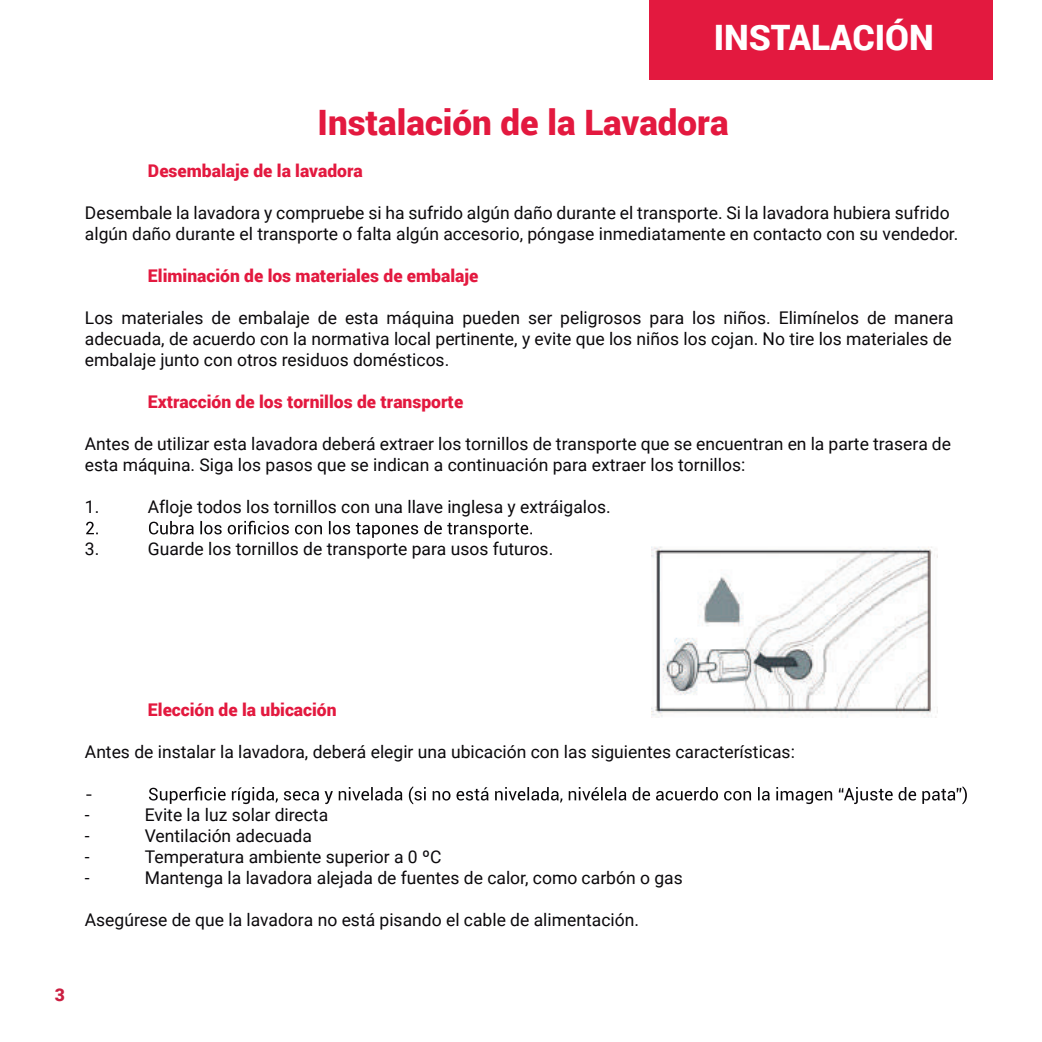
<style>
.page{position:relative;width:1042px;height:1042px;background:#fff}
.page>*{position:absolute;margin:0;border:0;box-sizing:border-box;transform-origin:0 0}
.t1{font:900 35px "Roboto";color:#e3193f}
.t2{font:900 35px "Roboto";color:#fff}
.t3{font:17.5px/21px "Roboto";color:#0b090c}
.t4{font:900 17.5px "Roboto";color:#e3193f}
.t5{font:900 17.5px "Roboto";color:#cb1e41}
</style>
<div class="page">
<svg style="left:86px;top:521px;width:446px;height:17px"></svg>
<svg style="left:86px;top:786px;width:881px;height:18px"></svg>
<img style="left:651px;top:546px;width:285px;height:171px">
<div style="left:650px;top:0;width:343px;height:80px;background:#e3193f"></div>
<h1 class="t2" style="left:714px;top:13px;width:222px">INSTALACIÓN</h1>
<h1 class="t1" style="left:318px;top:98px;width:413px">Instalación de la Lavadora</h1>
<p class="t4" style="left:148px;top:159px;width:216px">Desembalaje de la lavadora</p>
<p class="t3" style="left:85px;top:202px;width:875px">Desembale la lavadora y compruebe si ha sufrido algún daño durante el transporte. Si la lavadora hubiera sufrido algún daño durante el transporte o falta algún accesorio, póngase inmediatamente en contacto con su vendedor.</p>
<p class="t4" style="left:148px;top:264px;width:332px">Eliminación de los materiales de embalaje</p>
<p class="t3" style="left:85px;top:307px;width:870px;text-align:justify">Los materiales de embalaje de esta máquina pueden ser peligrosos para los niños. Elimínelos de manera adecuada, de acuerdo con la normativa local pertinente, y evite que los niños los cojan. No tire los materiales de embalaje junto con otros residuos domésticos.</p>
<p class="t4" style="left:148px;top:390px;width:317px">Extracción de los tornillos de transporte</p>
<p class="t3" style="left:85px;top:433px;width:868px">Antes de utilizar esta lavadora deberá extraer los tornillos de transporte que se encuentran en la parte trasera de esta máquina. Siga los pasos que se indican a continuación para extraer los tornillos:</p>
<p class="t3" style="left:85px;top:496px;width:16px">1.</p>
<p class="t3" style="left:148px;top:496px;width:464px">Afloje todos los tornillos con una llave inglesa y extráigalos.</p>
<p class="t3" style="left:85px;top:538px;width:16px">3.</p>
<p class="t3" style="left:148px;top:538px;width:407px">Guarde los tornillos de transporte para usos futuros.</p>
<p class="t4" style="left:148px;top:698px;width:190px">Elección de la ubicación</p>
<p class="t3" style="left:85px;top:741px;width:711px">Antes de instalar la lavadora, deberá elegir una ubicación con las siguientes características:</p>
<p class="t3" style="left:85px;top:804px;width:6px">-</p>
<p class="t3" style="left:145px;top:804px;width:185px">Evite la luz solar directa</p>
<p class="t3" style="left:85px;top:825px;width:6px">-</p>
<p class="t3" style="left:145px;top:825px;width:169px">Ventilación adecuada</p>
<p class="t3" style="left:85px;top:846px;width:6px">-</p>
<p class="t3" style="left:145px;top:846px;width:298px">Temperatura ambiente superior a 0 ºC</p>
<p class="t3" style="left:85px;top:867px;width:6px">-</p>
<p class="t3" style="left:145px;top:867px;width:539px">Mantenga la lavadora alejada de fuentes de calor, como carbón o gas</p>
<p class="t3" style="left:85px;top:909px;width:555px">Asegúrese de que la lavadora no está pisando el cable de alimentación.</p>
<p class="t5" style="left:55px;top:982px;width:12px">3</p>
</div>
